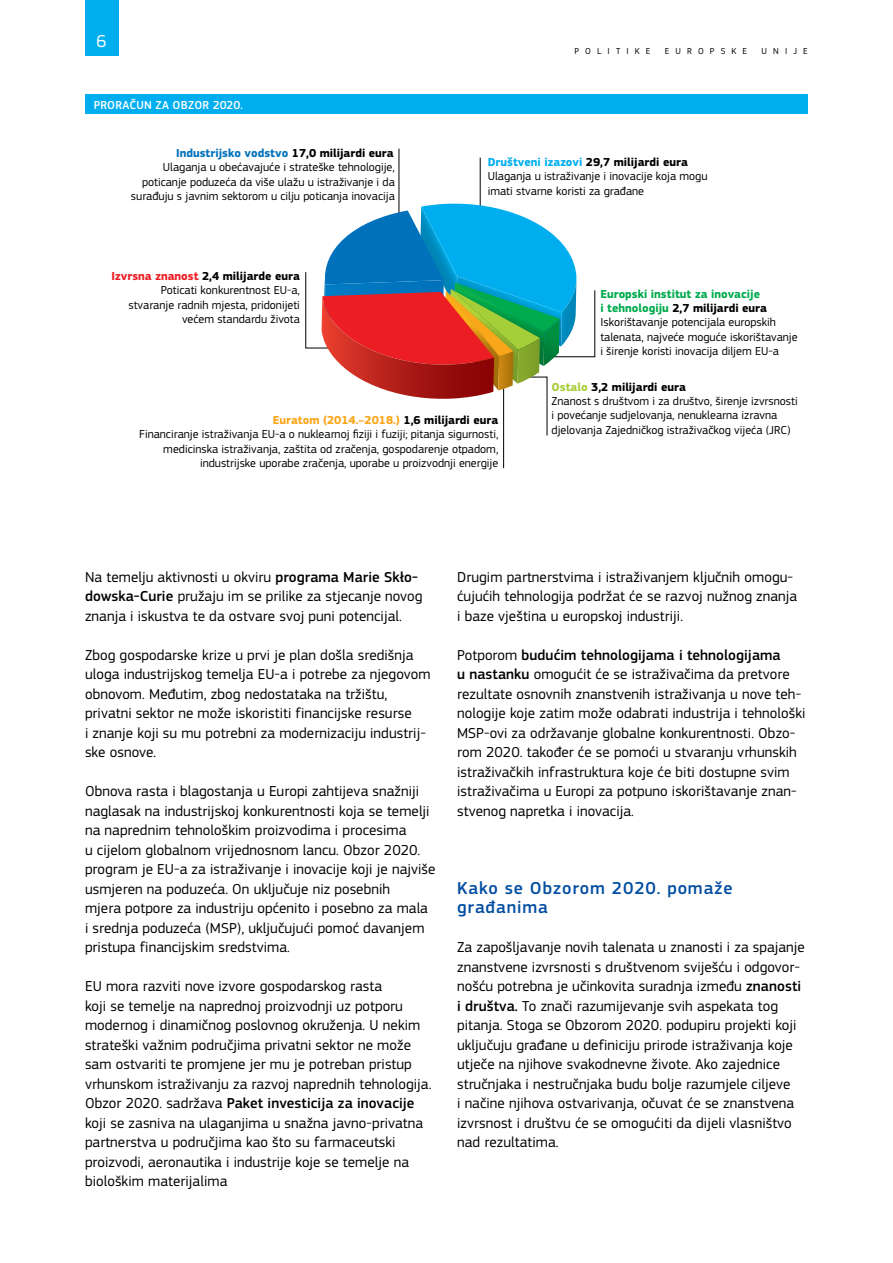
<style>
.page{position:relative;width:893px;height:1263px;background:#fff}
.page>*{position:absolute;margin:0;border:0;box-sizing:border-box;transform-origin:0 0}
.Heading03{font:500 18px/19.5px "EC Square Sans Pro";letter-spacing:.05em;color:#034ea2}
.t1{font:18px "EC Square Sans Pro";color:#fff}
.BodyText{font:15px/19.5px "EC Square Sans Pro";letter-spacing:.005em;color:#000}
.t2{font:12px/14.4px "EC Square Sans Pro";color:#000}
.t3{font:700 12px "EC Square Sans Pro";color:#000}
.t4{font:700 12px/14.4px "EC Square Sans Pro";color:#00ab4e}
.t5{font:700 12px "EC Square Sans Pro";color:#faa61a}
.t6{font:700 12px "EC Square Sans Pro";color:#0072bc}
.Graph_Title{font:500 12px "EC Square Sans Pro";letter-spacing:.02em;color:#fff}
.t7{font:9px "EC Square Sans Pro";letter-spacing:.68em;color:#000}
.s1{color:#000}
.s2{color:#ed1d24}
.s3{color:#00aeef}
.s4{color:#a6ce39}
.s5{font-weight:500}
</style>
<div class="page">
<div style="left:85px;top:0;width:33px;height:55px;background:#00aeef"></div>
<div style="left:85px;top:94px;width:723px;height:20px;background:#00aeef"></div>
<hr style="left:503px;top:384px;width:1px;height:84px;background:#000">
<hr style="left:480px;top:158px;width:1px;height:58px;background:#000">
<hr style="left:399px;top:149px;width:1px;height:67px;background:#000">
<svg style="left:305px;top:201px;width:291px;height:235px"></svg>
<p class="t1" style="left:97px;top:30px;width:12px">6</p>
<p class="Graph_Title" style="left:94px;top:98px;width:150px">PRORAČUN ZA OBZOR 2020.</p>
<p class="t6" style="left:176px;top:146px;width:219px">Industrijsko vodstvo <span class="s1">17,0 milijardi eura</span></p>
<p class="t2" style="left:131px;top:160px;width:265px;text-align:right">Ulaganja u obećavajuće i strateške tehnologije, poticanje poduzeća da više ulažu u istraživanje i da surađuju s javnim sektorom u cilju poticanja inovacija</p>
<p class="t3" style="left:112px;top:269px;width:190px"><span class="s2">Izvrsna znanost</span> 2,4 milijarde eura</p>
<p class="t7" style="left:574px;top:45px;width:77px">POLITIKE</p>
<p class="t7" style="left:665px;top:45px;width:84px">EUROPSKE</p>
<p class="t7" style="left:762px;top:45px;width:48px">UNIJE</p>
<p class="t3" style="left:488px;top:155px;width:202px"><span class="s3">Društveni izazovi</span> 29,7 milijardi eura</p>
<p class="t2" style="left:488px;top:169px;width:221px">Ulaganja u istraživanje i inovacije koja mogu imati stvarne koristi za građane</p>
<p class="t2" style="left:129px;top:283px;width:173px;text-align:right">Poticati konkurentnost EU-a, stvaranje radnih mjesta, pridonijeti većem standardu života</p>
<p class="t5" style="left:273px;top:413px;width:227px">Euratom (2014.–2018.) <span class="s1">1,6 milijardi eura</span></p>
<p class="t2" style="left:139px;top:427px;width:361px;text-align:right">Financiranje istraživanja EU-a o nuklearnoj fiziji i fuziji; pitanja sigurnosti, medicinska istraživanja, zaštita od zračenja, gospodarenje otpadom, industrijske uporabe zračenja, uporabe u proizvodnji energije</p>
<p class="t4" style="left:600px;top:287px;width:168px">Europski institut za inovacije<br>i tehnologiju <span class="s1">2,7 milijardi eura</span></p>
<p class="t2" style="left:600px;top:315px;width:199px">Iskorištavanje potencijala europskih talenata, najveće moguće iskorištavanje i širenje koristi inovacija diljem EU-a</p>
<p class="t2" style="left:552px;top:394px;width:248px">Znanost s društvom i za društvo, širenje izvrsnosti i povećanje sudjelovanja, nenuklearna izravna djelovanja Zajedničkog istraživačkog vijeća (JRC)</p>
<p class="t3" style="left:552px;top:379px;width:136px"><span class="s4">Ostalo</span> 3,2 milijardi eura</p>
<p class="BodyText" style="left:85px;top:567px;width:339px">Na temelju aktivnosti u okviru <span class="s5">programa Marie Skło‑ dowska‑Curie</span> pružaju im se prilike za stjecanje novog znanja i iskustva te da ostvare svoj puni potencijal.</p>
<p class="BodyText" style="left:85px;top:645px;width:347px">Zbog gospodarske krize u prvi je plan došla središnja uloga industrijskog temelja EU‑a i potrebe za njegovom obnovom. Međutim, zbog nedostataka na tržištu, privatni sektor ne može iskoristiti financijske resurse<br>i znanje koji su mu potrebni za modernizaciju industrij&shy;ske osnove.</p>
<p class="BodyText" style="left:85px;top:782px;width:352px">Obnova rasta i blagostanja u Europi zahtijeva snažniji naglasak na industrijskoj konkurentnosti koja se temelji na naprednim tehnološkim proizvodima i procesima<br>u cijelom globalnom vrijednosnom lancu. Obzor 2020. program je EU‑a za istraživanje i inovacije koji je najviše usmjeren na poduzeća. On uključuje niz posebnih<br>mjera potpore za industriju općenito i posebno za mala<br>i srednja poduzeća (MSP), uključujući pomoć davanjem pristupa financijskim sredstvima.</p>
<p class="BodyText" style="left:85px;top:977px;width:348px">EU mora razviti nove izvore gospodarskog rasta<br>koji se temelje na naprednoj proizvodnji uz potporu modernog i dinamičnog poslovnog okruženja. U nekim strateški važnim područjima privatni sektor ne može sam ostvariti te promjene jer mu je potreban pristup vrhunskom istraživanju za razvoj naprednih tehnologija.<br>Obzor 2020. sadržava <span class="s5">Paket investicija za inovacije </span>koji se zasniva na ulaganjima u snažna javno‑privatna partnerstva u područjima kao što su farmaceutski proizvodi, aeronautika i industrije koje se temelje na biološkim materijalima</p>
<p class="BodyText" style="left:457px;top:567px;width:342px">Drugim partnerstvima i istraživanjem ključnih omogu&shy;ćujućih tehnologija podržat će se razvoj nužnog znanja i baze vještina u europskoj industriji.</p>
<p class="BodyText" style="left:457px;top:645px;width:350px">Potporom <span class="s5">budućim tehnologijama i tehnologijama<br>u nastanku</span> omogućit će se istraživačima da pretvore rezultate osnovnih znanstvenih istraživanja u nove teh&shy;nologije koje zatim može odabrati industrija i tehnološki MSP‑ovi za održavanje globalne konkurentnosti. Obzo&shy;rom 2020. također će se pomoći u stvaranju vrhunskih istraživačkih infrastruktura koje će biti dostupne svim istraživačima u Europi za potpuno iskorištavanje znan&shy;stvenog napretka i inovacija.</p>
<p class="Heading03" style="left:457px;top:878px;width:277px">Kako se Obzorom 2020. pomaže građanima</p>
<p class="BodyText" style="left:457px;top:938px;width:349px">Za zapošljavanje novih talenata u znanosti i za spajanje znanstvene izvrsnosti s društvenom sviješću i odgovor&shy;nošću potrebna je učinkovita suradnja između <span class="s5">znanosti i društva.</span> To znači razumijevanje svih aspekata tog pitanja. Stoga se Obzorom 2020. podupiru projekti koji uključuju građane u definiciju prirode istraživanja koje utječe na njihove svakodnevne živote. Ako zajednice stručnjaka i nestručnjaka budu bolje razumjele ciljeve<br>i načine njihova ostvarivanja, očuvat će se znanstvena izvrsnost i društvu će se omogućiti da dijeli vlasništvo nad rezultatima.</p>
</div>
